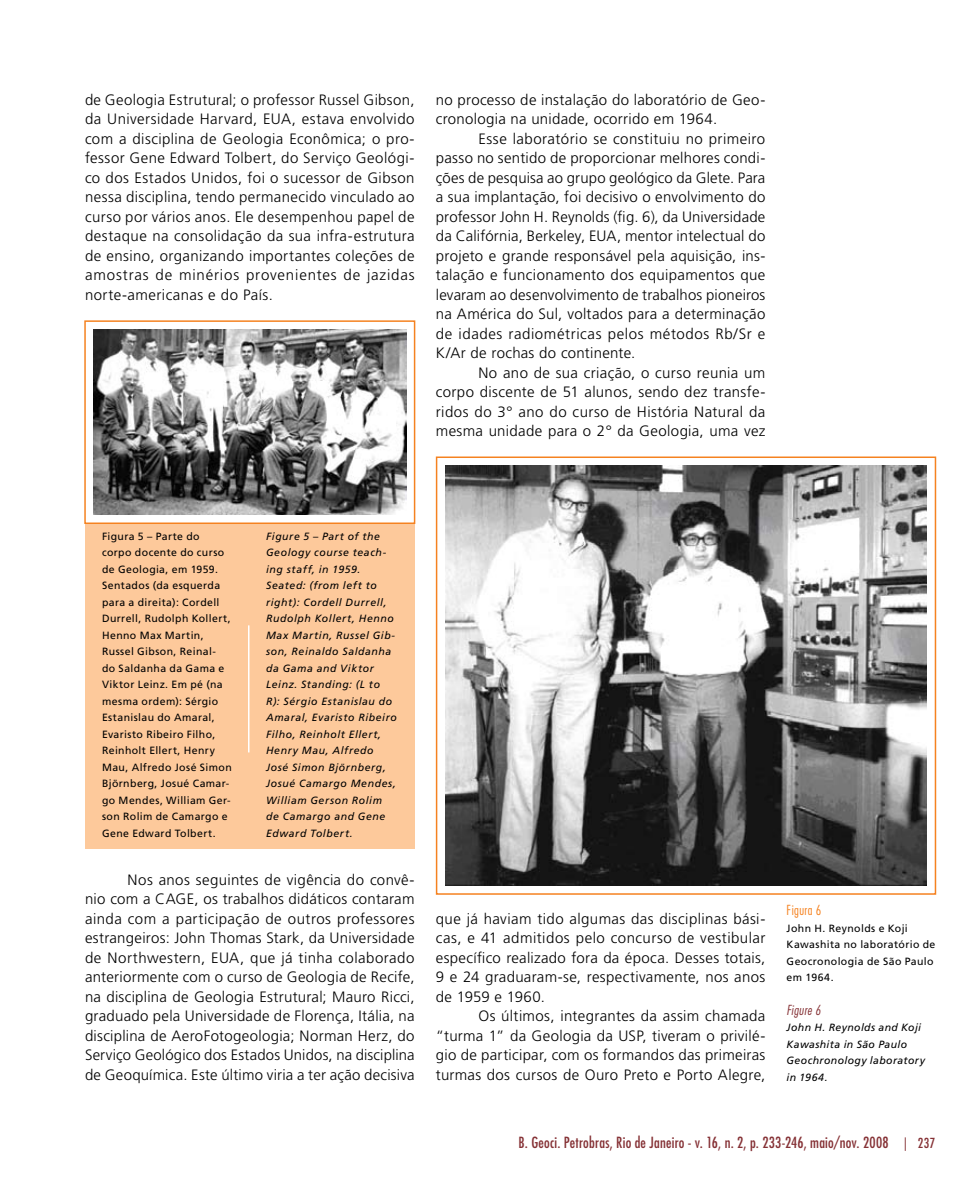
<style>
.page{position:relative;width:978px;height:1191px;background:#fff}
.page>*{position:absolute;margin:0;border:0;box-sizing:border-box;transform-origin:0 0}
.t1{font:300 15px/19.5px "Frutiger LT Std";letter-spacing:.02em;color:#000;text-align:justify}
.t2{font:condensed 15px "Futura Std";letter-spacing:.015em;color:#853135}
.t3{font:300 condensed 13.5px "Futura Std";letter-spacing:.03em;color:#f58220}
.t4{font:italic 300 condensed 13.5px "Futura Std";letter-spacing:.03em;color:#853135}
.t5{font:condensed 13.5px "Futura Std";color:#853135}
.t6{font:10.5px/16.5px "Frutiger LT Std";letter-spacing:.035em;color:#000}
.t7{font:italic 10.5px/16.5px "Frutiger LT Std";letter-spacing:.055em;color:#000}
.t8{font:italic 10.5px/16.5px "Frutiger LT Std";letter-spacing:.035em;color:#000}
.s1{font-style:normal}
</style>
<div class="page">
<div style="left:85px;top:523px;width:330px;height:325px;background:#fdc99b"></div>
<hr style="left:248px;top:625px;width:1px;height:127px;background:#fff">
<img style="left:94px;top:330px;width:312px;height:185px">
<div style="left:84px;top:320px;width:331px;height:204px;border:2px solid #f58220"></div>
<img style="left:445px;top:466px;width:482px;height:419px">
<div style="left:436px;top:456px;width:500px;height:438px;border:2px solid #f58220"></div>
<p class="t1" style="left:85px;top:90px;width:331px">de Geologia Estrutural; o professor Russel Gibson, da Universidade Harvard, EUA, estava envolvido com a disciplina de Geologia Econômica; o pro&shy;fessor Gene Edward Tolbert, do Serviço Geológi&shy;co dos Estados Unidos, foi o sucessor de Gibson nessa disciplina, tendo permanecido vinculado ao curso por vários anos. Ele desempenhou papel de destaque na consolidação da sua infra-estrutura de ensino, organizando importantes coleções de amostras de minérios provenientes de jazidas norte-americanas e do País.</p>
<p class="t1" style="left:436px;top:90px;width:331px">no processo de instalação do laboratório de Geo&shy;cronologia na unidade, ocorrido em 1964.</p>
<p class="t1" style="left:436px;top:129px;width:331px;text-indent:43px">Esse laboratório se constituiu no primeiro passo no sentido de proporcionar melhores condi&shy;ções de pesquisa ao grupo geológico da Glete. Para a sua implantação, foi decisivo o envolvimento do professor John H. Reynolds (fig. 6), da Universidade da Califórnia, Berkeley, EUA, mentor intelectual do projeto e grande responsável pela aquisição, ins&shy;talação e funcionamento dos equipamentos que levaram ao desenvolvimento de trabalhos pioneiros na América do Sul, voltados para a determinação de idades radiométricas pelos métodos Rb/Sr e K/Ar de rochas do continente.</p>
<p class="t1" style="left:436px;top:363px;width:331px;text-indent:43px">No ano de sua criação, o curso reunia um corpo discente de 51 alunos, sendo dez transfe&shy;ridos do 3° ano do curso de História Natural da mesma unidade para o 2° da Geologia, uma vez</p>
<p class="t6" style="left:102px;top:528px;width:131px">Figura 5 – Parte do corpo docente do curso de Geologia, em 1959.<br>Sentados (da esquerda para a direita): Cordell<br>Durrell, Rudolph Kollert,<br>Henno Max Martin,<br>Russel Gibson, Reinal&shy;do Saldanha da Gama e<br>Viktor Leinz. Em pé (na mesma ordem): Sérgio<br>Estanislau do Amaral,<br>Evaristo Ribeiro Filho,<br>Reinholt Ellert, Henry<br>Mau, Alfredo José Simon<br>Björnberg, Josué Camar&shy;go Mendes, William Ger&shy;son Rolim de Camargo e<br>Gene Edward Tolbert.</p>
<p class="t7" style="left:266px;top:528px;width:132px">Figure 5 <span class="s1">–</span> Part of the<br>Geology course teach&shy;ing staff, in 1959.<br>Seated: (from left to right): Cordell Durrell,<br>Rudolph Kollert, Henno<br>Max Martin, Russel Gib&shy;son, Reinaldo Saldanha da Gama and Viktor<br>Leinz. Standing: (L to<br>R): Sérgio Estanislau do<br>Amaral, Evaristo Ribeiro<br>Filho, Reinholt Ellert,<br>Henry Mau, Alfredo<br>José Simon Björnberg,<br>Josué Camargo Mendes,<br>William Gerson Rolim de Camargo and Gene<br>Edward Tolbert.</p>
<p class="t1" style="left:85px;top:870px;width:331px;text-indent:43px">Nos anos seguintes de vigência do convê&shy;nio com a CAGE, os trabalhos didáticos contaram ainda com a participação de outros professores estrangeiros: John Thomas Stark, da Universidade de Northwestern, EUA, que já tinha colaborado anteriormente com o curso de Geologia de Recife, na disciplina de Geologia Estrutural; Mauro Ricci, graduado pela Universidade de Florença, Itália, na disciplina de AeroFotogeologia; Norman Herz, do Serviço Geológico dos Estados Unidos, na disciplina de Geoquímica. Este último viria a ter ação decisiva</p>
<p class="t1" style="left:436px;top:909px;width:331px">que já haviam tido algumas das disciplinas bási&shy;cas, e 41 admitidos pelo concurso de vestibular específico realizado fora da época. Desses totais, 9 e 24 graduaram-se, respectivamente, nos anos de 1959 e 1960.</p>
<p class="t1" style="left:436px;top:1006px;width:331px;text-indent:43px">Os últimos, integrantes da assim chamada “turma 1” da Geologia da USP, tiveram o privilé&shy;gio de participar, com os formandos das primeiras turmas dos cursos de Ouro Preto e Porto Alegre,</p>
<p class="t3" style="left:787px;top:902px;width:36px">Figura 6</p>
<p class="t6" style="left:787px;top:919px;width:150px">John H. Reynolds e Koji<br>Kawashita no laboratório de<br>Geocronologia de São Paulo em 1964.</p>
<p class="t4" style="left:787px;top:1001px;width:36px">Figure 6</p>
<p class="t8" style="left:787px;top:1019px;width:140px">John H. Reynolds and Koji<br>Kawashita in São Paulo<br>Geochronology laboratory in 1964.</p>
<p class="t2" style="left:519px;top:1133px;width:372px">B. Geoci. Petrobras, Rio de Janeiro - v. 16, n. 2, p. 233-246, maio/nov. 2008</p>
<p class="t5" style="left:904px;top:1135px;width:33px">| 237</p>
</div>
